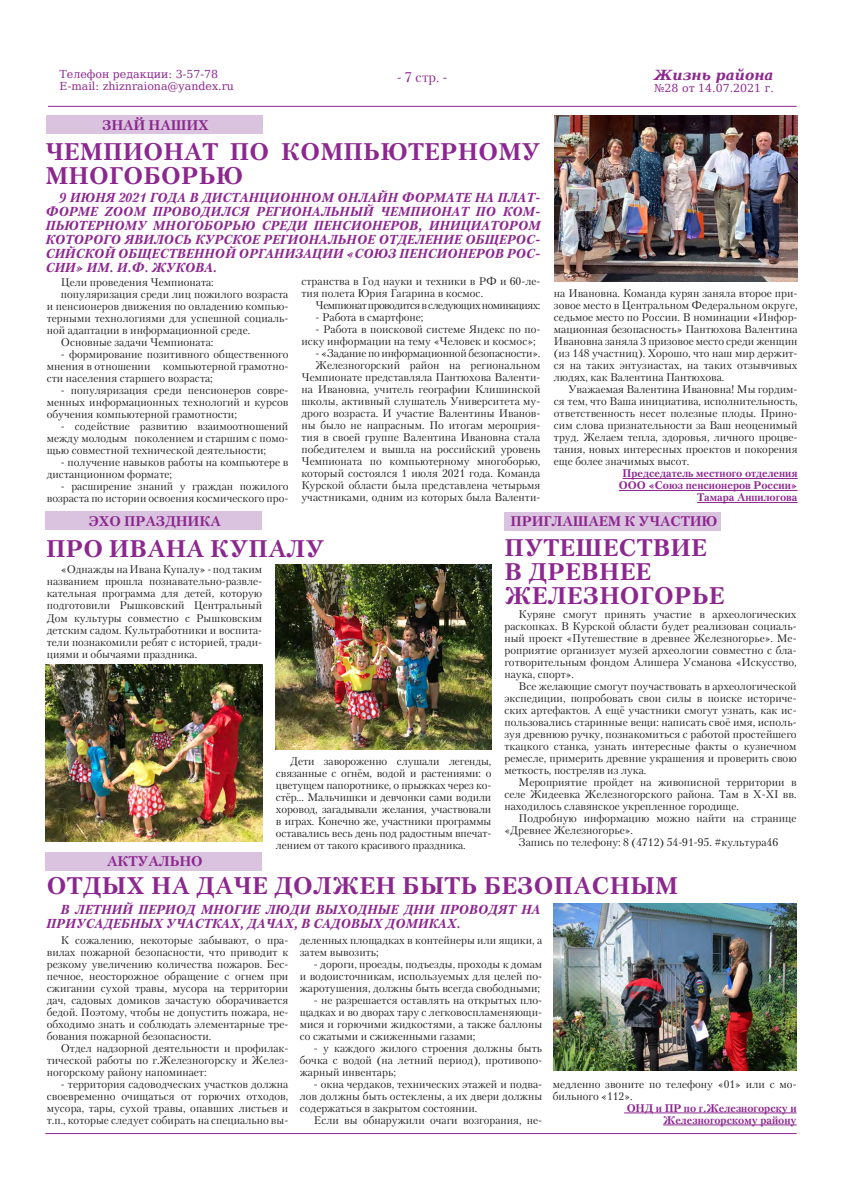
<style>
.page{position:relative;width:842px;height:1191px;background:#fff}
.page>*{position:absolute;margin:0;border:0;box-sizing:border-box;transform-origin:0 0}
.Заголовок{font:700 24px/24px "Petersburg C";letter-spacing:.02em;color:#8c278f}
.t1{font:700 14px "Petersburg C";color:#8c278f}
.t2{font:italic 700 14px "DejaVu Serif";color:#8c278f}
.t3{font:14px "Petersburg C";color:#8c278f}
.Шрифт_врезка{font:italic 700 13px/14px "Petersburg C";color:#8c278f;text-align:justify}
.Текст{font:11px/12px "Petersburg C";color:#231f20;text-align:justify}
.Подпись{font:700 11px "Petersburg C";color:#8c278f}
.t4{font:11px "DejaVu Serif";color:#8c278f}
.Текст-2{font:11px "Petersburg C";letter-spacing:-.05em;color:#231f20}
.Текст-3{font:11px "Petersburg C";letter-spacing:-.02em;color:#231f20}
</style>
<div class="page">
<hr style="left:48px;top:106px;width:749px;height:1px;background:#8c278f">
<hr style="left:45px;top:1133px;width:752px;height:1px;background:#8c278f">
<div style="left:46px;top:116px;width:216px;height:18px;background:#d9c3de"></div>
<div style="left:45px;top:511px;width:216px;height:19px;background:#d9c3de"></div>
<div style="left:45px;top:851px;width:216px;height:19px;background:#d9c3de"></div>
<div style="left:504px;top:512px;width:217px;height:19px;background:#d9c3de"></div>
<hr style="left:623px;top:478px;width:174px;height:1px;background:#8c278f">
<hr style="left:619px;top:490px;width:178px;height:1px;background:#8c278f">
<hr style="left:697px;top:502px;width:100px;height:1px;background:#8c278f">
<img style="left:555px;top:116px;width:242px;height:166px">
<img style="left:45px;top:664px;width:218px;height:177px">
<img style="left:554px;top:903px;width:243px;height:167px">
<hr style="left:624px;top:1112px;width:173px;height:1px;background:#8c278f">
<hr style="left:663px;top:1124px;width:134px;height:1px;background:#8c278f">
<img style="left:276px;top:564px;width:216px;height:186px">
<p class="t4" style="left:60px;top:66px;width:160px">Телефон редакции: 3-57-78</p>
<p class="t4" style="left:60px;top:78px;width:176px">E-mail: zhiznraiona@yandex.ru</p>
<p class="t1" style="left:102px;top:117px;width:108px">ЗНАЙ НАШИХ</p>
<p class="t3" style="left:397px;top:68px;width:52px">- 7 стр. -</p>
<p class="Заголовок" style="left:45px;top:139px;width:497px">ЧЕМПИОНАТ ПО КОМПЬЮТЕРНОМУ<br>МНОГОБОРЬЮ</p>
<p class="Шрифт_врезка" style="left:45px;top:190px;width:497px;text-indent:14px">9 ИЮНЯ 2021 ГОДА В ДИСТАНЦИОННОМ ОНЛАЙН ФОРМАТЕ НА ПЛАТ-ФОРМЕ ZOOM ПРОВОДИЛСЯ РЕГИОНАЛЬНЫЙ ЧЕМПИОНАТ ПО КОМ-ПЬЮТЕРНОМУ МНОГОБОРЬЮ СРЕДИ ПЕНСИОНЕРОВ, ИНИЦИАТОРОМ КОТОРОГО ЯВИЛОСЬ КУРСКОЕ РЕГИОНАЛЬНОЕ ОТДЕЛЕНИЕ ОБЩЕРОС-СИЙСКОЙ ОБЩЕСТВЕННОЙ ОРГАНИЗАЦИИ «СОЮЗ ПЕНСИОНЕРОВ РОС-СИИ» ИМ. И.Ф. ЖУКОВА.</p>
<p class="Текст" style="left:301px;top:274px;width:240px">странства в Год науки и техники в РФ и 60-ле&shy;тия полета Юрия Гагарина в космос.</p>
<p class="Текст-2" style="left:316px;top:298px;width:226px">Чемпионат проводится в следующих номинациях:</p>
<p class="Текст" style="left:316px;top:310px;width:109px">- Работа в смартфоне;</p>
<p class="Текст" style="left:301px;top:322px;width:240px;text-indent:14px">- Работа в поисковой системе Яндекс по по&shy;иску информации на тему «Человек и космос»;</p>
<p class="Текст-3" style="left:316px;top:346px;width:226px">- «Задание по информационной безопасности».</p>
<p class="Текст" style="left:301px;top:358px;width:240px;text-indent:14px">Железногорский район на региональном Чемпионате представляла Пантюхова Валенти&shy;на Ивановна, учитель географии Клишинской школы, активный слушатель Университета му&shy;дрого возраста. И участие Валентины Иванов&shy;ны было не напрасным. По итогам мероприя&shy;тия в своей группе Валентина Ивановна стала победителем и вышла на российский уровень Чемпионата по компьютерному многоборью, который состоялся 1 июля 2021 года. Команда Курской области была представлена четырьмя участниками, одним из которых была Валенти-</p>
<p class="Текст" style="left:61px;top:275px;width:154px">Цели проведения Чемпионата:</p>
<p class="Текст" style="left:47px;top:287px;width:243px;text-indent:14px">популяризация среди лиц пожилого возраста и пенсионеров движения по овладению компью&shy;терными технологиями для успешной социаль&shy;ной адаптации в информационной среде.</p>
<p class="Текст" style="left:61px;top:335px;width:154px">Основные задачи Чемпионата:</p>
<p class="Текст" style="left:47px;top:347px;width:243px;text-indent:14px">- формирование позитивного общественного мнения в отношении компьютерной грамотно&shy;сти населения старшего возраста;</p>
<p class="Текст" style="left:47px;top:383px;width:243px;text-indent:14px">- популяризация среди пенсионеров совре&shy;менных информационных технологий и курсов обучения компьютерной грамотности;</p>
<p class="Текст" style="left:47px;top:419px;width:243px;text-indent:14px">- содействие развитию взаимоотношений между молодым поколением и старшим с помо&shy;щью совместной технической деятельности;</p>
<p class="Текст" style="left:47px;top:455px;width:243px;text-indent:14px">- получение навыков работы на компьютере в дистанционном формате;</p>
<p class="Текст" style="left:47px;top:479px;width:243px;text-align:right">- расширение знаний у граждан пожилого возраста по истории освоения космического про-</p>
<p class="t2" style="left:654px;top:64px;width:121px">Жизнь района</p>
<p class="t4" style="left:654px;top:80px;width:121px">№28 от 14.07.2021 г.</p>
<p class="Текст" style="left:554px;top:287px;width:245px">на Ивановна. Команда курян заняла второе при&shy;зовое место в Центральном Федеральном округе, седьмое место по России. В номинации «Инфор&shy;мационная безопасность» Пантюхова Валентина Ивановна заняла 3 призовое место среди женщин (из 148 участниц). Хорошо, что наш мир держит&shy;ся на таких энтузиастах, на таких отзывчивых людях, как Валентина Пантюхова.</p>
<p class="Текст" style="left:554px;top:383px;width:245px;text-indent:14px">Уважаемая Валентина Ивановна! Мы гордим&shy;ся тем, что Ваша инициатива, исполнительность, ответственность несет полезные плоды. Прино&shy;сим слова признательности за Ваш неоценимый труд. Желаем тепла, здоровья, личного процве&shy;тания, новых интересных проектов и покорения еще более значимых высот.</p>
<p class="Подпись" style="left:623px;top:467px;width:176px">Председатель местного отделения</p>
<p class="Подпись" style="left:619px;top:479px;width:180px">ООО «Союз пенсионеров России»</p>
<p class="Подпись" style="left:697px;top:491px;width:102px">Тамара Анпилогова</p>
<p class="t1" style="left:89px;top:513px;width:133px">ЭХО ПРАЗДНИКА</p>
<p class="Заголовок" style="left:46px;top:537px;width:280px">ПРО ИВАНА КУПАЛУ</p>
<p class="Текст" style="left:47px;top:563px;width:217px;text-indent:14px">«Однажды на Ивана Купалу» - под таким названием прошла познавательно-развле&shy;кательная программа для детей, которую подготовили Рышковский Центральный Дом культуры совместно с Рышковским детским садом. Культработники и воспита&shy;тели познакомили ребят с историей, тради&shy;циями и обычаями праздника.</p>
<p class="t1" style="left:107px;top:853px;width:97px">АКТУАЛЬНО</p>
<p class="Текст" style="left:276px;top:755px;width:217px;text-indent:14px">Дети завороженно слушали легенды, связанные с огнём, водой и растениями: о цветущем папоротнике, о прыжках через ко&shy;стёр… Мальчишки и девчонки сами водили хоровод, загадывали желания, участвовали в играх. Конечно же, участники программы оставались весь день под радостным впечат&shy;лением от такого красивого праздника.</p>
<p class="t1" style="left:510px;top:513px;width:208px">ПРИГЛАШАЕМ К УЧАСТИЮ</p>
<p class="Заголовок" style="left:505px;top:536px;width:204px">ПУТЕШЕСТВИЕ</p>
<p class="Заголовок" style="left:505px;top:560px;width:148px">В ДРЕВНЕЕ</p>
<p class="Заголовок" style="left:505px;top:584px;width:221px">ЖЕЛЕЗНОГОРЬЕ</p>
<p class="Текст" style="left:504px;top:608px;width:294px;text-indent:14px">Куряне смогут принять участие в археологических раскопках. В Курской области будет реализован социаль&shy;ный проект «Путешествие в древнее Железногорье». Ме&shy;роприятие организует музей археологии совместно с бла&shy;готворительным фондом Алишера Усманова «Искусство, наука, спорт».</p>
<p class="Текст" style="left:504px;top:680px;width:294px;text-indent:14px">Все желающие смогут поучаствовать в археологической экспедиции, попробовать свои силы в поиске историче&shy;ских артефактов. А ещё участники смогут узнать, как ис&shy;пользовались старинные вещи: написать своё имя, исполь&shy;зуя древнюю ручку, познакомиться с работой простейшего ткацкого станка, узнать интересные факты о кузнечном ремесле, примерить древние украшения и проверить свою меткость, постреляв из лука.</p>
<p class="Текст" style="left:504px;top:776px;width:294px;text-indent:14px">Мероприятие пройдет на живописной территории в селе Жидеевка Железногорского района. Там в X-XI вв. находилось славянское укрепленное городище.</p>
<p class="Текст" style="left:504px;top:812px;width:294px;text-indent:14px">Подробную информацию можно найти на странице «Древнее Железногорье».</p>
<p class="Текст" style="left:519px;top:836px;width:261px">Запись по телефону: 8 (4712) 54-91-95. #культура46</p>
<p class="Заголовок" style="left:47px;top:873px;width:633px">ОТДЫХ НА ДАЧЕ ДОЛЖЕН БЫТЬ БЕЗОПАСНЫМ</p>
<p class="Шрифт_врезка" style="left:46px;top:902px;width:496px;text-indent:14px">В ЛЕТНИЙ ПЕРИОД МНОГИЕ ЛЮДИ ВЫХОДНЫЕ ДНИ ПРОВОДЯТ НА<br>ПРИУСАДЕБНЫХ УЧАСТКАХ, ДАЧАХ, В САДОВЫХ ДОМИКАХ.</p>
<p class="Текст" style="left:300px;top:934px;width:244px">деленных площадках в контейнеры или ящики, а затем вывозить;</p>
<p class="Текст" style="left:300px;top:958px;width:244px;text-indent:14px">- дороги, проезды, подъезды, проходы к домам и водоисточникам, используемых для целей по&shy;жаротушения, должны быть всегда свободными;</p>
<p class="Текст" style="left:300px;top:994px;width:244px;text-indent:14px">- не разрешается оставлять на открытых пло&shy;щадках и во дворах тару с легковоспламеняющи&shy;мися и горючими жидкостями, а также баллоны со сжатыми и сжиженными газами;</p>
<p class="Текст" style="left:300px;top:1042px;width:244px;text-indent:14px">- у каждого жилого строения должны быть бочка с водой (на летний период), противопо&shy;жарный инвентарь;</p>
<p class="Текст" style="left:300px;top:1078px;width:244px;text-indent:14px">- окна чердаков, технических этажей и подва&shy;лов должны быть остеклены, а их двери должны содержаться в закрытом состоянии.</p>
<p class="Текст" style="left:314px;top:1114px;width:230px">Если вы обнаружили очаги возгорания, не-</p>
<p class="Текст" style="left:47px;top:934px;width:243px;text-indent:14px">К сожалению, некоторые забывают, о пра&shy;вилах пожарной безопасности, что приводит к резкому увеличению количества пожаров. Бес&shy;печное, неосторожное обращение с огнем при сжигании сухой травы, мусора на территории дач, садовых домиков зачастую оборачивается бедой. Поэтому, чтобы не допустить пожара, не&shy;обходимо знать и соблюдать элементарные тре&shy;бования пожарной безопасности.</p>
<p class="Текст" style="left:47px;top:1042px;width:243px;text-indent:14px">Отдел надзорной деятельности и профилак&shy;тической работы по г.Железногорску и Желез&shy;ногорскому району напоминает:</p>
<p class="Текст" style="left:47px;top:1078px;width:243px;text-indent:14px">- территория садоводческих участков должна своевременно очищаться от горючих отходов, мусора, тары, сухой травы, опавших листьев и т.п., которые следует собирать на специально вы-</p>
<p class="Текст" style="left:553px;top:1077px;width:245px">медленно звоните по телефону «01» или с мо&shy;бильного «112».</p>
<p class="Подпись" style="left:627px;top:1101px;width:171px">ОНД и ПР по г.Железногорску и</p>
<p class="Подпись" style="left:663px;top:1113px;width:135px">Железногорскому району</p>
</div>
